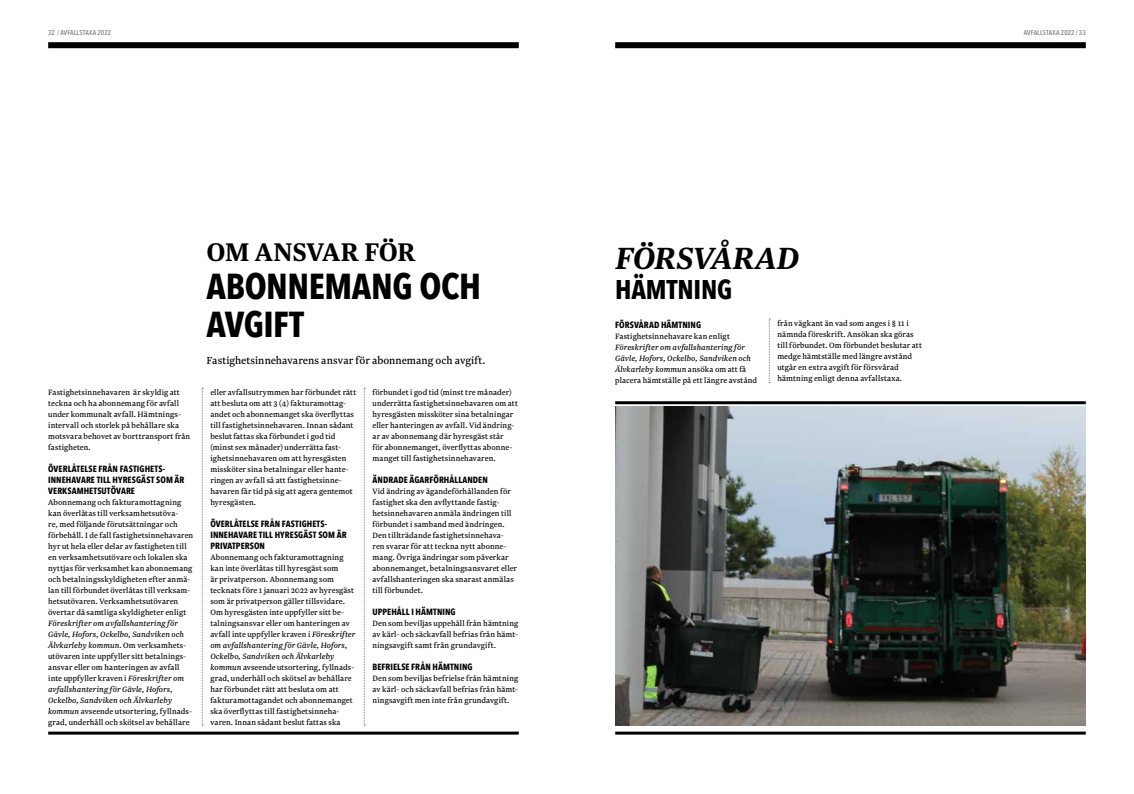
<style>
.page{position:relative;width:1134px;height:794px;background:#fff}
.page>*{position:absolute;margin:0;border:0;box-sizing:border-box;transform-origin:0 0}
.t1{font:700 36px/38px "Avenir Next Condensed";letter-spacing:-.015em;color:#000}
.t2{font:italic 700 36px "Newzald";color:#000}
.t3{font:700 30px "Newzald";letter-spacing:-.01em;color:#000}
.t4{font:700 27px "Avenir Next Condensed";letter-spacing:-.005em;color:#000}
.t5{font:12px "Newzald";letter-spacing:.005em;color:#000}
.t6{font:9px/11px "Newzald";letter-spacing:.01em;color:#000}
.t7{font:700 9px/11px "Avenir Next Condensed";letter-spacing:.01em;color:#000}
.t8{font:italic 9px/11px "Newzald";letter-spacing:.005em;color:#000}
.t9{font:500 7px "Avenir Next Condensed";letter-spacing:.02em;color:#746a6d}
.s1{font-style:italic}
.s2{font-style:normal}
</style>
<div class="page">
<div style="left:48px;top:42px;width:471px;height:6px;background:#000"></div>
<hr style="left:48px;top:731px;width:471px;height:3px;background:#000">
<svg style="left:202px;top:388px;width:1px;height:337px"></svg>
<svg style="left:364px;top:388px;width:1px;height:337px"></svg>
<div style="left:615px;top:42px;width:471px;height:6px;background:#000"></div>
<hr style="left:615px;top:731px;width:471px;height:3px;background:#000">
<svg style="left:769px;top:319px;width:1px;height:64px"></svg>
<hr style="left:615px;top:401px;width:471px;height:3px;background:#000">
<img style="left:615px;top:407px;width:471px;height:318px">
<p class="t9" style="left:48px;top:29px;width:65px">32 / AVFALLSTAXA 2022</p>
<p class="t6" style="left:48px;top:386px;width:144px">Fastighetsinnehavaren är skyldig att teckna och ha abonnemang för avfall under kommunalt avfall. Hämtnings&shy;intervall och storlek på behållare ska motsvara behovet av borttransport från fastigheten.</p>
<p class="t7" style="left:48px;top:463px;width:138px">ÖVERLÅTELSE FRÅN FASTIGHETS-<br>INNEHAVARE TILL HYRESGÄST SOM ÄR<br>VERKSAMHETSUTÖVARE</p>
<p class="t6" style="left:48px;top:496px;width:147px">Abonnemang och fakturamottagning kan överlåtas till verksamhetsutöva-<br>re, med följande förutsättningar och förbehåll. I de fall fastighetsinnehavaren hyr ut hela eller delar av fastigheten till en verksamhetsutövare och lokalen ska nyttjas för verksamhet kan abonnemang och betalningsskyldigheten efter anmä&shy;lan till förbundet överlåtas till verksam&shy;hetsutövaren. Verksamhetsutövaren övertar då samtliga skyldigheter enligt</p>
<p class="t6" style="left:48px;top:617px;width:145px"><span class="s1">Föreskrifter om avfallshantering för Gävle, Hofors, Ockelbo, Sandviken och Älvkarleby kommun</span>. Om verksamhets&shy;utövaren inte uppfyller sitt betalnings&shy;ansvar eller om hanteringen av avfall inte uppfyller kraven i <span class="s1">Föreskrifter om avfallshantering för Gävle, Hofors, Ockelbo, Sandviken och Älvkarleby kommun</span> avseende utsortering, fyllnads&shy;grad, underhåll och skötsel av behållare</p>
<h2 class="t3" style="left:207px;top:233px;width:210px">OM ANSVAR FÖR</h2>
<h1 class="t1" style="left:207px;top:267px;width:276px">ABONNEMANG OCH<br>AVGIFT</h1>
<h3 class="t5" style="left:207px;top:353px;width:280px">Fastighetsinnehavarens ansvar för abonnemang och avgift.</h3>
<p class="t6" style="left:210px;top:386px;width:147px">eller avfallsutrymmen har förbundet rätt att besluta om att 3 (4) fakturamottag&shy;andet och abonnemanget ska överflyttas till fastighetsinnehavaren. Innan sådant beslut fattas ska förbundet i god tid (minst sex månader) underrätta fast&shy;ighetsinnehavaren om att hyresgästen missköter sina betalningar eller hante&shy;ringen av avfall så att fastighetsinne&shy;havaren får tid på sig att agera gentemot hyresgästen.</p>
<p class="t7" style="left:210px;top:518px;width:138px">ÖVERLÅTELSE FRÅN FASTIGHETS-<br>INNEHAVARE TILL HYRESGÄST SOM ÄR<br>PRIVATPERSON</p>
<p class="t6" style="left:210px;top:551px;width:147px">Abonnemang och fakturamottagning kan inte överlåtas till hyresgäst som<br>är privatperson. Abonnemang som tecknats före 1 januari 2022 av hyresgäst som är privatperson gäller tillsvidare.<br>Om hyresgästen inte uppfyller sitt be&shy;talningsansvar eller om hanteringen av avfall inte uppfyller kraven i <span class="s1">Föreskrifter om avfallshantering för Gävle, Hofors, Ockelbo, Sandviken och Älvkarleby kommun</span> avseende utsortering, fyllnads&shy;grad, underhåll och skötsel av behållare har förbundet rätt att besluta om att fakturamottagandet och abonnemanget ska överflyttas till fastighetsinneha&shy;varen. Innan sådant beslut fattas ska</p>
<p class="t6" style="left:373px;top:386px;width:147px">förbundet i god tid (minst tre månader) underrätta fastighetsinnehavaren om att hyresgästen missköter sina betalningar eller hanteringen av avfall. Vid ändring&shy;ar av abonnemang där hyresgäst står<br>för abonnemanget, överflyttas abonne&shy;manget till fastighetsinnehavaren.</p>
<p class="t7" style="left:373px;top:474px;width:117px">ÄNDRADE ÄGARFÖRHÅLLANDEN</p>
<p class="t6" style="left:373px;top:485px;width:146px">Vid ändring av ägandeförhållanden för fastighet ska den avflyttande fastig&shy;hetsinnehavaren anmäla ändringen till förbundet i samband med ändringen.<br>Den tillträdande fastighetsinnehava&shy;ren svarar för att teckna nytt abonne&shy;mang. Övriga ändringar som påverkar abonnemanget, betalningsansvaret eller avfallshanteringen ska snarast anmälas till förbundet.</p>
<p class="t7" style="left:373px;top:606px;width:85px">UPPEHÅLL I HÄMTNING</p>
<p class="t6" style="left:373px;top:617px;width:147px;text-align:justify">Den som beviljas uppehåll från hämtning av kärl- och säckavfall befrias från hämt&shy;ningsavgift samt från grundavgift.</p>
<p class="t7" style="left:373px;top:661px;width:101px">BEFRIELSE FRÅN HÄMTNING</p>
<p class="t6" style="left:373px;top:672px;width:147px;text-align:justify">Den som beviljas befrielse från hämtning av kärl- och säckavfall befrias från hämt&shy;ningsavgift men inte från grundavgift.</p>
<h1 class="t2" style="left:615px;top:235px;width:186px">FÖRSVÅRAD</h1>
<h3 class="t4" style="left:615px;top:272px;width:118px">HÄMTNING</h3>
<p class="t7" style="left:615px;top:319px;width:87px">FÖRSVÅRAD HÄMTNING</p>
<p class="t6" style="left:615px;top:330px;width:116px">Fastighetsinnehavare kan enligt</p>
<p class="t8" style="left:615px;top:341px;width:143px">Föreskrifter om avfallshantering för Gävle, Hofors, Ockelbo, Sandviken och Älvkarleby kommun <span class="s2">ansöka om att få placera hämtställe på ett längre avstånd</span></p>
<p class="t6" style="left:777px;top:317px;width:146px">från vägkant än vad som anges i § 11 i nämnda föreskrift. Ansökan ska göras till förbundet. Om förbundet beslutar att medge hämtställe med längre avstånd utgår en extra avgift för försvårad hämtning enligt denna avfallstaxa.</p>
<p class="t9" style="left:1024px;top:29px;width:63px">AVFALLSTAXA 2022 / 33</p>
</div>
